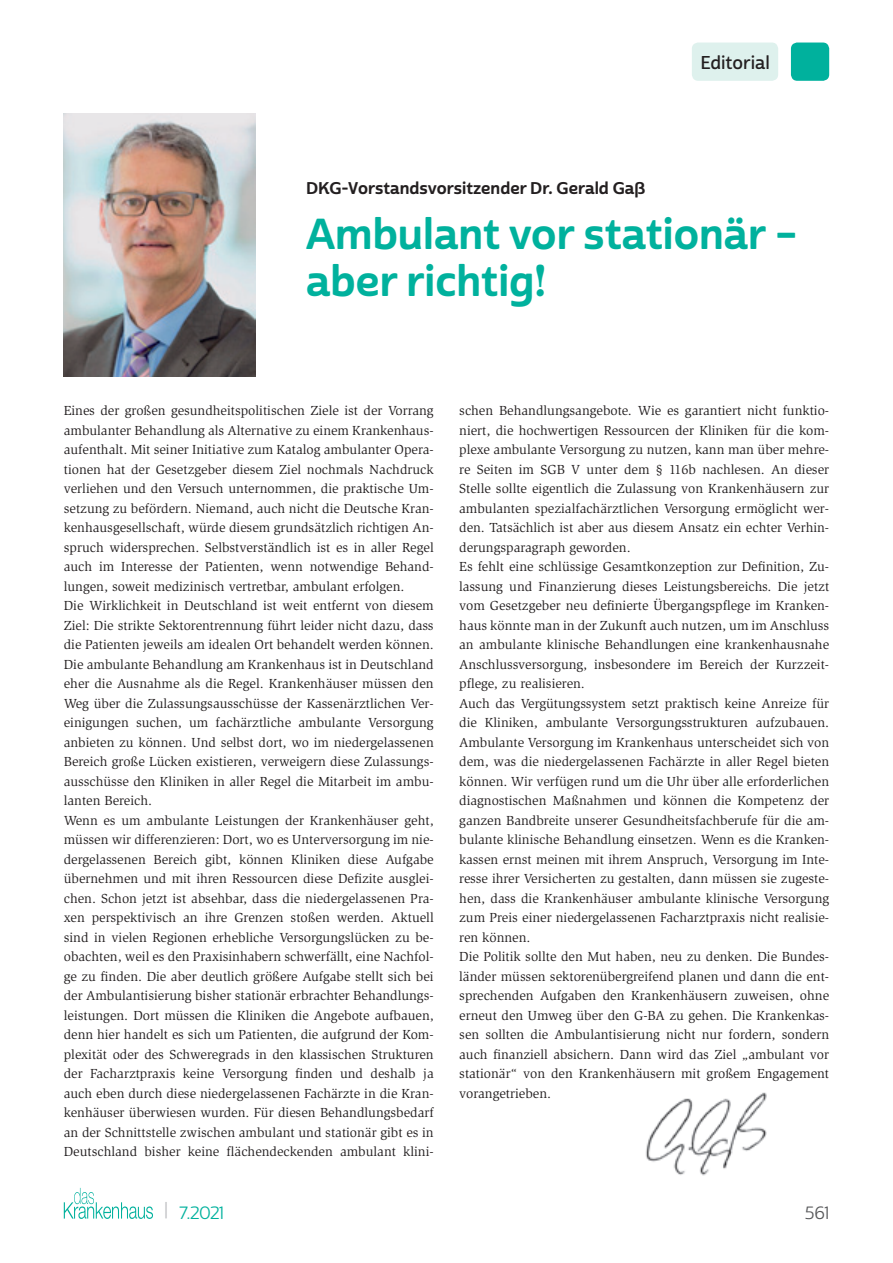
<style>
.page{position:relative;width:893px;height:1263px;background:#fff}
.page>*{position:absolute;margin:0;border:0;box-sizing:border-box;transform-origin:0 0}
.t1{font:42px/46.5px "Cabrito Sans Nor Bol";color:#00b19d}
.t2{font:18px "Cabrito Sans Nor Dem";color:#231f20}
.t3{font:17.25px "Cabrito Sans Nor Reg";color:#00b19d}
.t4{font:17.25px "Cabrito Sans Nor Reg";color:#57585a}
.t5{font:16.5px "Cabrito Sans Nor Bol";color:#231f20}
.t6{font:13.5px/19.5px "Slimbach Std";color:#231f20}
.s1{font-size:18.9px;color:#bcbdc0}
</style>
<div class="page">
<svg style="left:64px;top:1188px;width:89px;height:31px"></svg>
<div style="left:791px;top:43px;width:38px;height:38px;background:#00b19d;border-radius:6px"></div>
<div style="left:692px;top:43px;width:86px;height:38px;background:#def1ed;border-radius:6px"></div>
<img style="left:646px;top:1092px;width:121px;height:84px">
<img style="left:64px;top:113px;width:191px;height:263px">
<h2 class="t2" style="left:700px;top:51px;width:71px">Editorial</h2>
<p class="t5" style="left:306px;top:178px;width:341px">DKG-Vorstandsvorsitzender Dr. Gerald Gaß</p>
<h1 class="t1" style="left:306px;top:212px;width:493px">Ambulant vor stationär – aber richtig!</h1>
<p class="t6" style="left:64px;top:401px;width:371px">Eines der großen gesundheitspolitischen Ziele ist der Vorrang ambulanter Behandlung als Alternative zu einem Krankenhaus&shy;aufenthalt. Mit seiner Initiative zum Katalog ambulanter Opera&shy;tionen hat der Gesetzgeber diesem Ziel nochmals Nachdruck verliehen und den Versuch unternommen, die praktische Um&shy;setzung zu befördern. Niemand, auch nicht die Deutsche Kran&shy;kenhausgesellschaft, würde diesem grundsätzlich richtigen An&shy;spruch widersprechen. Selbstverständlich ist es in aller Regel auch im Interesse der Patienten, wenn notwendige Behand&shy;lungen, soweit medizinisch vertretbar, ambulant erfolgen.<br>Die Wirklichkeit in Deutschland ist weit entfernt von diesem Ziel: Die strikte Sektorentrennung führt leider nicht dazu, dass die Patienten jeweils am idealen Ort behandelt werden können.<br>Die ambulante Behandlung am Krankenhaus ist in Deutschland eher die Ausnahme als die Regel. Krankenhäuser müssen den Weg über die Zulassungsausschüsse der Kassenärztlichen Ver&shy;einigungen suchen, um fachärztliche ambulante Versorgung anbieten zu können. Und selbst dort, wo im niedergelassenen Bereich große Lücken existieren, verweigern diese Zulassungs&shy;ausschüsse den Kliniken in aller Regel die Mitarbeit im ambu&shy;lanten Bereich.<br>Wenn es um ambulante Leistungen der Krankenhäuser geht, müssen wir differenzieren: Dort, wo es Unterversorgung im nie&shy;dergelassenen Bereich gibt, können Kliniken diese Aufgabe übernehmen und mit ihren Ressourcen diese Defizite ausglei&shy;chen. Schon jetzt ist absehbar, dass die niedergelassenen Pra&shy;xen perspektivisch an ihre Grenzen stoßen werden. Aktuell sind in vielen Regionen erhebliche Versorgungslücken zu be&shy;obachten, weil es den Praxisinhabern schwerfällt, eine Nachfol&shy;ge zu finden. Die aber deutlich größere Aufgabe stellt sich bei der Ambulantisierung bisher stationär erbrachter Behandlungs&shy;leistungen. Dort müssen die Kliniken die Angebote aufbauen, denn hier handelt es sich um Patienten, die aufgrund der Kom&shy;plexität oder des Schweregrads in den klassischen Strukturen der Facharztpraxis keine Versorgung finden und deshalb ja auch eben durch diese niedergelassenen Fachärzte in die Kran&shy;kenhäuser überwiesen wurden. Für diesen Behandlungsbedarf an der Schnittstelle zwischen ambulant und stationär gibt es in Deutschland bisher keine flächendeckenden ambulant klini-</p>
<p class="t6" style="left:459px;top:401px;width:371px">schen Behandlungsangebote. Wie es garantiert nicht funktio&shy;niert, die hochwertigen Ressourcen der Kliniken für die kom&shy;plexe ambulante Versorgung zu nutzen, kann man über mehre&shy;re Seiten im SGB V unter dem § 116b nachlesen. An dieser Stelle sollte eigentlich die Zulassung von Krankenhäusern zur ambulanten spezialfachärztlichen Versorgung ermöglicht wer&shy;den. Tatsächlich ist aber aus diesem Ansatz ein echter Verhin&shy;derungsparagraph geworden.<br>Es fehlt eine schlüssige Gesamtkonzeption zur Definition, Zu&shy;lassung und Finanzierung dieses Leistungsbereichs. Die jetzt vom Gesetzgeber neu definierte Übergangspflege im Kranken&shy;haus könnte man in der Zukunft auch nutzen, um im Anschluss an ambulante klinische Behandlungen eine krankenhausnahe Anschlussversorgung, insbesondere im Bereich der Kurzzeit&shy;pflege, zu realisieren.<br>Auch das Vergütungssystem setzt praktisch keine Anreize für die Kliniken, ambulante Versorgungsstrukturen aufzubauen.<br>Ambulante Versorgung im Krankenhaus unterscheidet sich von dem, was die niedergelassenen Fachärzte in aller Regel bieten können. Wir verfügen rund um die Uhr über alle erforderlichen diagnostischen Maßnahmen und können die Kompetenz der ganzen Bandbreite unserer Gesundheitsfachberufe für die am&shy;bulante klinische Behandlung einsetzen. Wenn es die Kranken&shy;kassen ernst meinen mit ihrem Anspruch, Versorgung im Inte&shy;resse ihrer Versicherten zu gestalten, dann müssen sie zugeste&shy;hen, dass die Krankenhäuser ambulante klinische Versorgung zum Preis einer niedergelassenen Facharztpraxis nicht realisie&shy;ren können.<br>Die Politik sollte den Mut haben, neu zu denken. Die Bundes&shy;länder müssen sektorenübergreifend planen und dann die ent&shy;sprechenden Aufgaben den Krankenhäusern zuweisen, ohne erneut den Umweg über den G-BA zu gehen. Die Krankenkas&shy;sen sollten die Ambulantisierung nicht nur fordern, sondern auch finanziell absichern. Dann wird das Ziel „ambulant vor stationär“ von den Krankenhäusern mit großem Engagement vorangetrieben.</p>
<p class="t3" style="left:164px;top:1202px;width:61px"><span class="s1">|</span> 7.2021</p>
<p class="t4" style="left:805px;top:1202px;width:25px">561</p>
</div>
